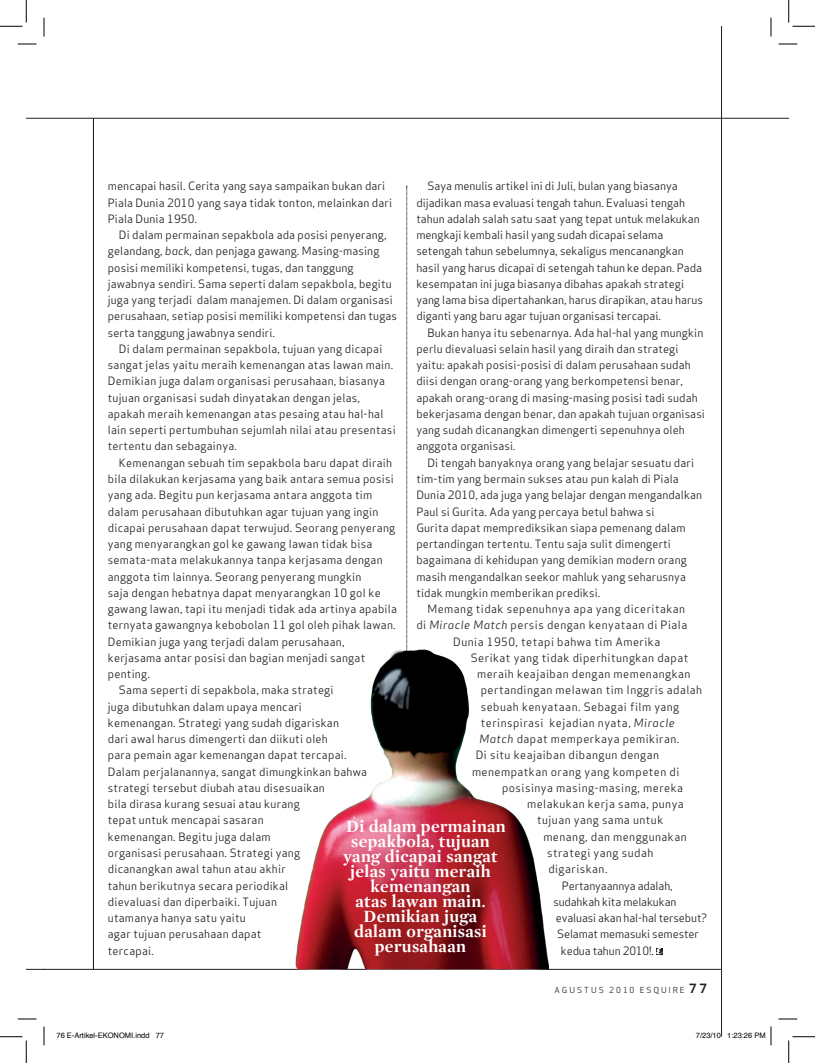
<style>
.page{position:relative;width:815px;height:1063px;background:#fff}
.page>*{position:absolute;margin:0;border:0;box-sizing:border-box;transform-origin:0 0}
.t1{font:17.5px/15px "Esquire Display HTF Black";letter-spacing:.02em;color:#fff;text-align:center}
.t2{font:11.25px/16.2px "Esquire Apex Sans Book T";letter-spacing:.02em;color:#231f20}
.t3{font:11.25px "Esquire Apex Sans Book T";letter-spacing:.04em;color:#231f20}
.t4{font:11.25px/16.2px "Esquire Apex Sans Book T";color:#231f20}
.t5{font:11.25px "Esquire Apex Sans Book T";letter-spacing:-.01em;color:#231f20}
.t6{font:8.12px "Esquire Apex Sans Book T";letter-spacing:.23em;color:#231f20}
.t7{font:7.5px "Helvetica";color:#000}
.s1{font-family:"Esquire Apex Sans Book Italic T"}
.s2{font-family:"Esquire Apex Sans Bold T";font-size:12.5px}
</style>
<div class="page">
<svg style="left:26px;top:969px;width:18px;height:1px"></svg>
<hr style="left:44px;top:969px;width:677px;height:1px;background:#231f20">
<hr style="left:721px;top:26px;width:1px;height:1010px;background:#231f20">
<hr style="left:26px;top:118px;width:762px;height:1px;background:#231f20">
<hr style="left:93px;top:118px;width:1px;height:851px;background:#231f20">
<svg style="left:406px;top:186px;width:1px;height:463px"></svg>
<svg style="left:656px;top:948px;width:6px;height:6px"></svg>
<svg style="left:657px;top:951px;width:5px;height:3px"></svg>
<img style="left:292px;top:649px;width:256px;height:320px">
<svg style="left:18px;top:43px;width:18px;height:2px"></svg>
<svg style="left:778px;top:43px;width:19px;height:2px"></svg>
<svg style="left:18px;top:1018px;width:18px;height:1px"></svg>
<svg style="left:778px;top:1018px;width:19px;height:1px"></svg>
<svg style="left:43px;top:18px;width:2px;height:18px"></svg>
<svg style="left:43px;top:1026px;width:2px;height:19px"></svg>
<svg style="left:770px;top:18px;width:1px;height:18px"></svg>
<svg style="left:0;top:0;width:27px;height:27px"></svg>
<svg style="left:0;top:1036px;width:27px;height:26px"></svg>
<svg style="left:788px;top:0;width:26px;height:27px"></svg>
<svg style="left:788px;top:1036px;width:26px;height:26px"></svg>
<svg style="left:770px;top:1026px;width:1px;height:19px"></svg>
<p class="t4" style="left:416px;top:178px;width:288px;text-indent:11px">Saya menulis artikel ini di Juli, bulan yang biasanya dijadikan masa evaluasi tengah tahun. Evaluasi tengah tahun adalah salah satu saat yang tepat untuk melakukan mengkaji kembali hasil yang sudah dicapai selama setengah tahun sebelumnya, sekaligus mencanangkan hasil yang harus dicapai di setengah tahun ke depan. Pada kesempatan ini juga biasanya dibahas apakah strategi yang lama bisa dipertahankan, harus dirapikan, atau harus diganti yang baru agar tujuan organisasi tercapai.</p>
<p class="t2" style="left:416px;top:324px;width:290px;text-indent:11px">Bukan hanya itu sebenarnya. Ada hal-hal yang mungkin perlu dievaluasi selain hasil yang diraih dan strategi yaitu: apakah posisi-posisi di dalam perusahaan sudah diisi dengan orang-orang yang berkompetensi benar, apakah orang-orang di masing-masing posisi tadi sudah bekerjasama dengan benar, dan apakah tujuan organisasi yang sudah dicanangkan dimengerti sepenuhnya oleh anggota organisasi.</p>
<p class="t2" style="left:427px;top:454px;width:268px">Di tengah banyaknya orang yang belajar sesuatu dari</p>
<p class="t2" style="left:416px;top:470px;width:264px">tim-tim yang bermain sukses atau pun kalah di Piala</p>
<p class="t2" style="left:416px;top:487px;width:287px">Dunia 2010, ada juga yang belajar dengan mengandalkan</p>
<p class="t2" style="left:416px;top:503px;width:240px">Paul si Gurita. Ada yang percaya betul bahwa si</p>
<p class="t2" style="left:416px;top:519px;width:270px">Gurita dapat memprediksikan siapa pemenang dalam</p>
<p class="t2" style="left:416px;top:535px;width:256px">pertandingan tertentu. Tentu saja sulit dimengerti</p>
<p class="t2" style="left:416px;top:552px;width:272px">bagaimana di kehidupan yang demikian modern orang</p>
<p class="t2" style="left:416px;top:568px;width:271px">masih mengandalkan seekor mahluk yang seharusnya</p>
<p class="t2" style="left:416px;top:584px;width:185px">tidak mungkin memberikan prediksi.</p>
<p class="t3" style="left:427px;top:601px;width:259px">Memang tidak sepenuhnya apa yang diceritakan</p>
<p class="t3" style="left:416px;top:618px;width:272px">di <span class="s1">Miracle Match</span> persis dengan kenyataan di Piala</p>
<p class="t3" style="left:453px;top:634px;width:208px">Dunia 1950, tetapi bahwa tim Amerika</p>
<p class="t3" style="left:470px;top:650px;width:219px">Serikat yang tidak diperhitungkan dapat</p>
<p class="t3" style="left:477px;top:666px;width:215px">meraih keajaiban dengan memenangkan</p>
<p class="t3" style="left:480px;top:683px;width:223px">pertandingan melawan tim Inggris adalah</p>
<p class="t3" style="left:480px;top:699px;width:200px">sebuah kenyataan. Sebagai film yang</p>
<p class="t3" style="left:480px;top:715px;width:195px">terinspirasi kejadian nyata, <span class="s1">Miracle</span></p>
<p class="t3" style="left:479px;top:731px;width:201px"><span class="s1">Match</span> dapat memperkaya pemikiran.</p>
<p class="t3" style="left:475px;top:748px;width:185px">Di situ keajaiban dibangun dengan</p>
<p class="t3" style="left:472px;top:764px;width:209px">menempatkan orang yang kompeten di</p>
<p class="t3" style="left:502px;top:780px;width:182px">posisinya masing-masing, mereka</p>
<p class="t3" style="left:527px;top:796px;width:158px">melakukan kerja sama, punya</p>
<p class="t3" style="left:537px;top:813px;width:128px">tujuan yang sama untuk</p>
<p class="t3" style="left:543px;top:829px;width:145px">menang, dan menggunakan</p>
<p class="t3" style="left:547px;top:845px;width:108px">strategi yang sudah</p>
<p class="t3" style="left:548px;top:861px;width:61px">digariskan.</p>
<p class="t5" style="left:562px;top:878px;width:112px">Pertanyaannya adalah,</p>
<p class="t5" style="left:553px;top:894px;width:124px">sudahkah kita melakukan</p>
<p class="t5" style="left:555px;top:910px;width:153px">evaluasi akan hal-hal tersebut?</p>
<p class="t5" style="left:557px;top:926px;width:143px">Selamat memasuki semester</p>
<p class="t5" style="left:560px;top:943px;width:95px">kedua tahun 2010!.</p>
<p class="t2" style="left:108px;top:178px;width:285px">mencapai hasil. Cerita yang saya sampaikan bukan dari<br>Piala Dunia 2010 yang saya tidak tonton, melainkan dari<br>Piala Dunia 1950.</p>
<p class="t2" style="left:108px;top:227px;width:291px;text-indent:11px">Di dalam permainan sepakbola ada posisi penyerang, gelandang, <span class="s1">back,</span> dan penjaga gawang. Masing-masing posisi memiliki kompetensi, tugas, dan tanggung jawabnya sendiri. Sama seperti dalam sepakbola, begitu juga yang terjadi dalam manajemen. Di dalam organisasi perusahaan, setiap posisi memiliki kompetensi dan tugas serta tanggung jawabnya sendiri.</p>
<p class="t2" style="left:108px;top:340px;width:289px;text-indent:11px">Di dalam permainan sepakbola, tujuan yang dicapai sangat jelas yaitu meraih kemenangan atas lawan main.<br>Demikian juga dalam organisasi perusahaan, biasanya tujuan organisasi sudah dinyatakan dengan jelas, apakah meraih kemenangan atas pesaing atau hal-hal lain seperti pertumbuhan sejumlah nilai atau presentasi tertentu dan sebagainya.</p>
<p class="t2" style="left:119px;top:454px;width:274px">Kemenangan sebuah tim sepakbola baru dapat diraih</p>
<p class="t2" style="left:108px;top:470px;width:287px">bila dilakukan kerjasama yang baik antara semua posisi</p>
<p class="t2" style="left:108px;top:487px;width:266px">yang ada. Begitu pun kerjasama antara anggota tim</p>
<p class="t2" style="left:108px;top:503px;width:272px">dalam perusahaan dibutuhkan agar tujuan yang ingin</p>
<p class="t2" style="left:108px;top:519px;width:289px">dicapai perusahaan dapat terwujud. Seorang penyerang</p>
<p class="t2" style="left:108px;top:535px;width:266px">yang menyarangkan gol ke gawang lawan tidak bisa</p>
<p class="t2" style="left:108px;top:552px;width:276px">semata-mata melakukannya tanpa kerjasama dengan</p>
<p class="t2" style="left:108px;top:568px;width:255px">anggota tim lainnya. Seorang penyerang mungkin</p>
<p class="t2" style="left:108px;top:584px;width:274px">saja dengan hebatnya dapat menyarangkan 10 gol ke</p>
<p class="t2" style="left:108px;top:600px;width:290px">gawang lawan, tapi itu menjadi tidak ada artinya apabila</p>
<p class="t2" style="left:108px;top:617px;width:289px">ternyata gawangnya kebobolan 11 gol oleh pihak lawan.</p>
<p class="t2" style="left:108px;top:633px;width:238px">Demikian juga yang terjadi dalam perusahaan,</p>
<p class="t2" style="left:108px;top:649px;width:259px">kerjasama antar posisi dan bagian menjadi sangat</p>
<p class="t2" style="left:108px;top:665px;width:44px">penting.</p>
<p class="t2" style="left:119px;top:682px;width:216px">Sama seperti di sepakbola, maka strategi</p>
<p class="t2" style="left:108px;top:698px;width:195px">juga dibutuhkan dalam upaya mencari</p>
<p class="t2" style="left:108px;top:714px;width:233px">kemenangan. Strategi yang sudah digariskan</p>
<p class="t2" style="left:108px;top:730px;width:221px">dari awal harus dimengerti dan diikuti oleh</p>
<p class="t2" style="left:108px;top:747px;width:240px">para pemain agar kemenangan dapat tercapai.</p>
<p class="t2" style="left:108px;top:763px;width:261px">Dalam perjalanannya, sangat dimungkinkan bahwa</p>
<p class="t2" style="left:108px;top:779px;width:218px">strategi tersebut diubah atau disesuaikan</p>
<p class="t2" style="left:108px;top:795px;width:193px">bila dirasa kurang sesuai atau kurang</p>
<p class="t2" style="left:108px;top:812px;width:157px">tepat untuk mencapai sasaran</p>
<p class="t2" style="left:108px;top:828px;width:164px">kemenangan. Begitu juga dalam</p>
<p class="t2" style="left:108px;top:844px;width:194px">organisasi perusahaan. Strategi yang</p>
<p class="t2" style="left:108px;top:860px;width:179px">dicanangkan awal tahun atau akhir</p>
<p class="t2" style="left:108px;top:877px;width:182px">tahun berikutnya secara periodikal</p>
<p class="t2" style="left:108px;top:893px;width:171px">dievaluasi dan diperbaiki. Tujuan</p>
<p class="t2" style="left:108px;top:909px;width:139px">utamanya hanya satu yaitu</p>
<p class="t2" style="left:108px;top:925px;width:155px">agar tujuan perusahaan dapat</p>
<p class="t2" style="left:108px;top:942px;width:48px">tercapai.</p>
<h1 class="t1" style="left:343px;top:818px;width:164px">Di dalam permainan sepakbola, tujuan yang dicapai sangat jelas yaitu meraih kemenangan<br>atas lawan main.<br>Demikian juga dalam organisasi perusahaan</h1>
<p class="t6" style="left:554px;top:984px;width:154px">AGUSTUS 2010 ESQUIRE <span class="s2">77</span></p>
<p class="t7" style="left:56px;top:1028px;width:109px">76 E-Artikel-EKONOMI.indd 77</p>
<p class="t7" style="left:695px;top:1028px;width:71px">7/23/10 1:23:26 PM</p>
</div>
